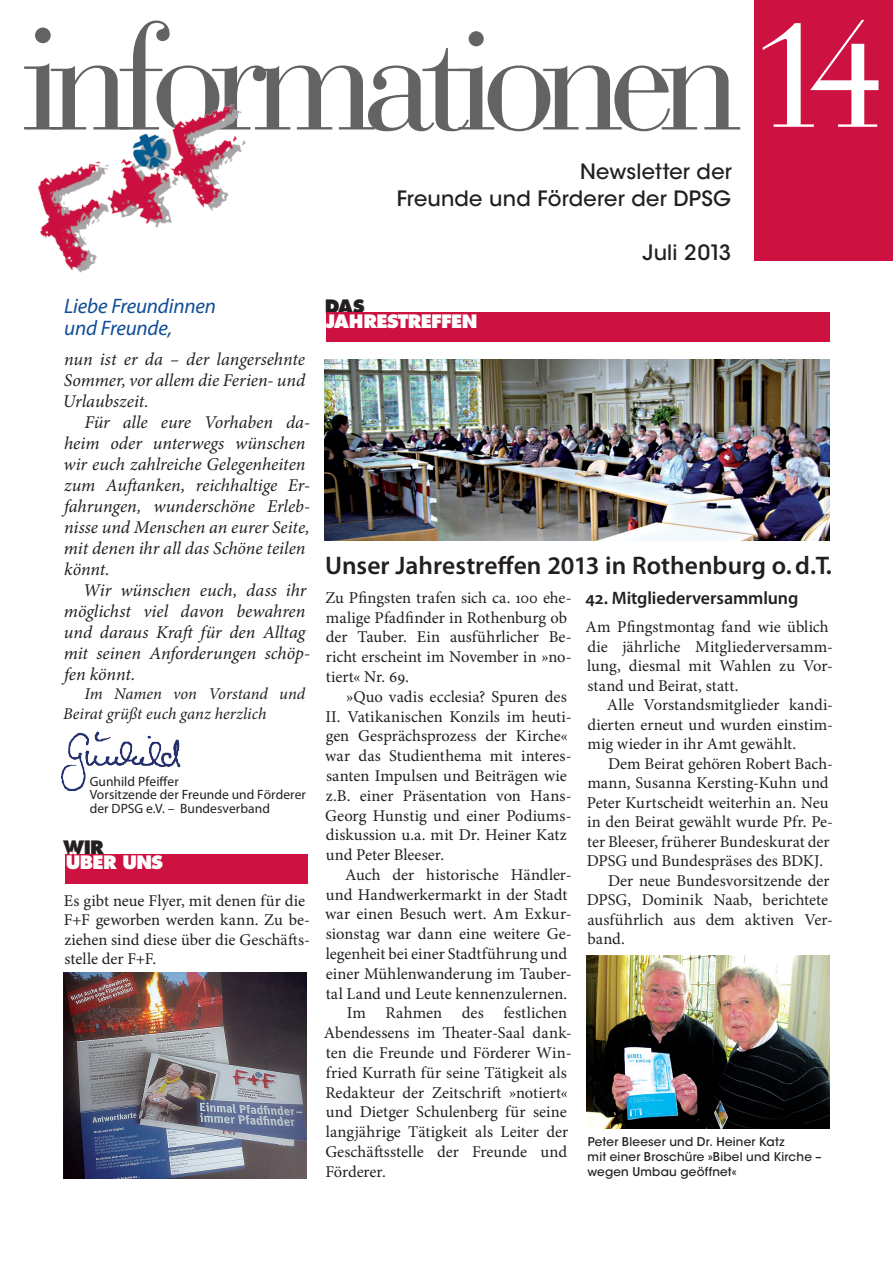
<style>
.page{position:relative;width:893px;height:1263px;background:#fff}
.page>*{position:absolute;margin:0;border:0;box-sizing:border-box;transform-origin:0 0}
.t1{font:148.2px "Bauer Bodoni Std";letter-spacing:-.1em;color:#636366}
.t2{font:600 25.5px "Myriad Pro";color:#231f20}
.t3{font:500 21px/27px "ITC Avant Garde Std";letter-spacing:.01em;color:#231f20;text-align:right}
.t4{font:italic 21px/22.5px "Myriad Pro";letter-spacing:-.01em;color:#0f4d96}
.t5{font:italic 18px/21px "Minion Pro";letter-spacing:-.005em;color:#231f20}
.t6{font:600 18px "Myriad Pro";letter-spacing:-.005em;color:#231f20}
.t7{font:800 18px "Futura Std";letter-spacing:-.04em;color:#fff}
.t8{font:800 18px "Futura Std";letter-spacing:-.045em;color:#231f20}
.t9{font:16.5px/19.8px "Minion Pro";color:#231f20}
.t10{font:italic 16.5px/19.5px "Minion Pro";color:#231f20}
.t11{font:13.5px/13.5px "Myriad Pro";letter-spacing:.005em;color:#231f20}
.t12{font:500 12px/15px "ITC Avant Garde Std";letter-spacing:.015em;color:#231f20}
.s1{font-size:153.75px}
.s2{font-size:148.5px;color:#fff}
</style>
<div class="page">
<img style="left:61px;top:731px;width:120px;height:60px">
<div style="left:754px;top:0;width:139px;height:261px;background:#cd1141"></div>
<img style="left:38px;top:104px;width:208px;height:169px">
<div style="left:326px;top:313px;width:503px;height:29px;background:#cd1141"></div>
<div style="left:65px;top:854px;width:243px;height:29px;background:#cd1141"></div>
<img style="left:325px;top:360px;width:504px;height:180px">
<img style="left:587px;top:955px;width:242px;height:173px">
<img style="left:64px;top:972px;width:242px;height:206px">
<h1 class="t1" style="left:22px;top:-10px;width:866px"><span class="s1">i</span>nformationen <span class="s2">14</span></h1>
<p class="t3" style="left:397px;top:158px;width:337px">Newsletter der<br>Freunde und Förderer der DPSG</p>
<p class="t3" style="left:643px;top:239px;width:90px">Juli 2013</p>
<p class="t8" style="left:325px;top:295px;width:42px">DAS</p>
<p class="t7" style="left:326px;top:309px;width:153px">JAHRESTREFFEN</p>
<p class="t4" style="left:64px;top:294px;width:153px">Liebe Freundinnen und Freunde,</p>
<p class="t5" style="left:63px;top:348px;width:244px;text-align:justify">nun ist er da – der langersehnte Sommer, vor allem die Ferien- und Urlaubszeit.</p>
<p class="t5" style="left:64px;top:411px;width:248px;text-indent:21px">Für alle eure Vorhaben da&shy;heim oder unterwegs wünschen wir euch zahlreiche Gelegenheiten zum Auftanken, reichhaltige Er&shy;fahrungen, wunderschöne Erleb&shy;nisse und Menschen an eurer Seite, mit denen ihr all das Schöne teilen könnt.</p>
<p class="t5" style="left:64px;top:579px;width:248px;text-indent:19px">Wir wünschen euch, dass ihr möglichst viel davon bewahren und daraus Kraft für den Alltag mit seinen Anforderungen schöp&shy;fen könnt.</p>
<p class="t10" style="left:63px;top:684px;width:244px;text-indent:21px">Im Namen von Vorstand und<br>Beirat grüßt euch ganz herzlich</p>
<h2 class="t2" style="left:325px;top:549px;width:508px">Unser Jahrestreffen 2013 in Rothenburg o. d.T.</h2>
<p class="t9" style="left:325px;top:588px;width:248px">Zu Pfingsten trafen sich ca. 100 ehe&shy;malige Pfadfinder in Rothenburg ob der Tauber. Ein ausführlicher Be&shy;richt erscheint im November in »no&shy;tiert« Nr. 69.</p>
<p class="t9" style="left:325px;top:687px;width:248px;text-indent:21px">»Quo vadis ecclesia? Spuren des<br>II. Vatikanischen Konzils im heuti&shy;gen Gesprächsprozess der Kirche« war das Studienthema mit interes&shy;santen Impulsen und Beiträgen wie z.B. einer Präsentation von Hans-<br>Georg Hunstig und einer Podiums&shy;diskussion u.a. mit Dr. Heiner Katz und Peter Bleeser.</p>
<p class="t9" style="left:345px;top:865px;width:228px">Auch der historische Händler-</p>
<p class="t9" style="left:326px;top:884px;width:243px">und Handwerkermarkt in der Stadt</p>
<p class="t9" style="left:325px;top:904px;width:248px">war einen Besuch wert. Am Exkur-</p>
<p class="t9" style="left:326px;top:924px;width:247px">sionstag war dann eine weitere Ge-</p>
<p class="t9" style="left:326px;top:944px;width:243px">legenheit bei einer Stadtführung und</p>
<p class="t9" style="left:326px;top:964px;width:247px">einer Mühlenwanderung im Tauber-</p>
<p class="t9" style="left:326px;top:983px;width:243px">tal Land und Leute kennenzulernen.</p>
<p class="t9" style="left:347px;top:1003px;width:222px">Im Rahmen des festlichen</p>
<p class="t9" style="left:324px;top:1023px;width:249px">Abendessens im Theater-Saal dank-</p>
<p class="t9" style="left:326px;top:1043px;width:247px">ten die Freunde und Förderer Win-</p>
<p class="t9" style="left:326px;top:1063px;width:242px">fried Kurrath für seine Tätigkeit als</p>
<p class="t9" style="left:325px;top:1082px;width:244px">Redakteur der Zeitschrift »notiert«</p>
<p class="t9" style="left:326px;top:1102px;width:242px">und Dietger Schulenberg für seine</p>
<p class="t9" style="left:326px;top:1122px;width:244px">langjährige Tätigkeit als Leiter der</p>
<p class="t9" style="left:325px;top:1142px;width:243px">Geschäftsstelle der Freunde und</p>
<p class="t9" style="left:325px;top:1161px;width:62px">Förderer.</p>
<p class="t6" style="left:586px;top:587px;width:214px">42. Mitgliederversammlung</p>
<p class="t9" style="left:585px;top:617px;width:249px">Am Pfingstmontag fand wie üblich die jährliche Mitgliederversamm&shy;lung, diesmal mit Wahlen zu Vor&shy;stand und Beirat, statt.</p>
<p class="t9" style="left:587px;top:695px;width:247px;text-align:justify;text-indent:19px">Alle Vorstandsmitglieder kandi&shy;dierten erneut und wurden einstim&shy;mig wieder in ihr Amt gewählt.</p>
<p class="t9" style="left:608px;top:754px;width:227px">Dem Beirat gehören Robert Bach-</p>
<p class="t9" style="left:587px;top:773px;width:243px">mann, Susanna Kersting-Kuhn und</p>
<p class="t9" style="left:587px;top:793px;width:243px">Peter Kurtscheidt weiterhin an. Neu</p>
<p class="t9" style="left:587px;top:812px;width:247px">in den Beirat gewählt wurde Pfr. Pe-</p>
<p class="t9" style="left:587px;top:832px;width:244px">ter Bleeser, früherer Bundeskurat der</p>
<p class="t9" style="left:587px;top:851px;width:238px">DPSG und Bundespräses des BDKJ.</p>
<p class="t9" style="left:608px;top:871px;width:223px">Der neue Bundesvorsitzende der</p>
<p class="t9" style="left:587px;top:890px;width:243px">DPSG, Dominik Naab, berichtete</p>
<p class="t9" style="left:588px;top:910px;width:247px">ausführlich aus dem aktiven Ver-</p>
<p class="t9" style="left:587px;top:929px;width:39px">band.</p>
<p class="t11" style="left:90px;top:774px;width:218px">Gunhild Pfeiffer<br>Vorsitzende der Freunde und Förderer der DPSG e.V. – Bundesverband</p>
<p class="t8" style="left:63px;top:836px;width:42px">WIR</p>
<p class="t7" style="left:66px;top:851px;width:99px">ÜBER UNS</p>
<p class="t9" style="left:64px;top:890px;width:248px">Es gibt neue Flyer, mit denen für die<br>F+F geworben werden kann. Zu be&shy;ziehen sind diese über die Geschäfts&shy;stelle der F+F.</p>
<p class="t12" style="left:587px;top:1134px;width:236px">Peter Bleeser und Dr. Heiner Katz<br>mit einer Broschüre »Bibel und Kirche – wegen Umbau geöffnet«</p>
</div>
